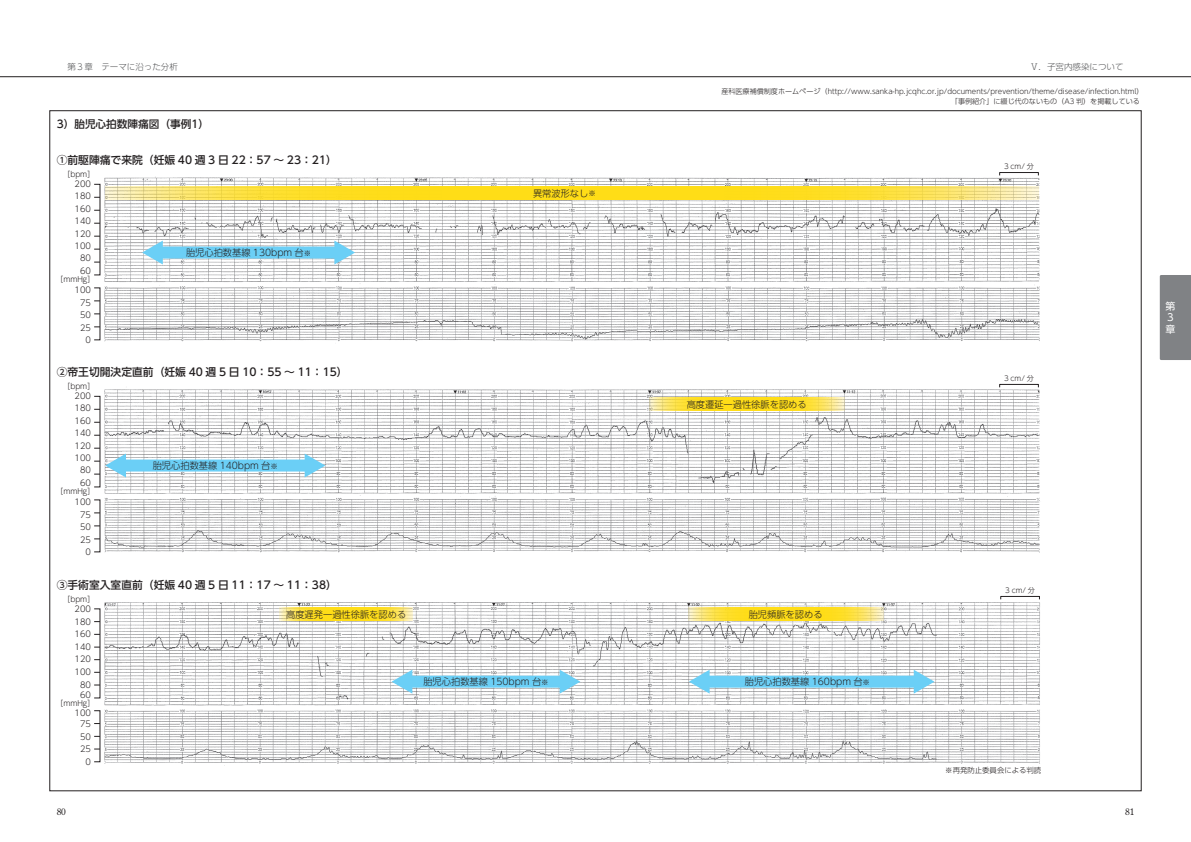
<style>
.page{position:relative;width:1191px;height:842px;background:#fff}
.page>*{position:absolute;margin:0;border:0;box-sizing:border-box;transform-origin:0 0}
.t1{font:500 10.8px "UD Shin Go Pr 6 N";color:#231f20}
.t2{font:500 10.6px "UD Shin Go Pr 6 N";color:#231f20}
.t3{font:9.9px/11.6px "UD Shin Go Pr 6 N";color:#fff}
.t4{font:300 9.2px "UD Shin Go Pro";color:#231f20}
.t5{font:9.2px "Century Old Style Std";color:#231f20}
.t6{font:300 8.5px "UD Shin Go Pr 6 N";color:#57585a}
.t7{font:300 8.3px "UD Shin Go Pr 6 N";color:#231f20}
.t8{font:300 7.5px "UD Shin Go Pr 6 N";color:#231f20}
.t9{font:300 7.4px "UD Shin Go Pro";color:#231f20}
.t10{font:300 7.2px "UD Shin Go Pr 6 N";color:#231f20}
.t11{font:300 7.1px/9.9px "UD Shin Go Pr 6 N";color:#231f20}
.s1{font-size:7.4px}
</style>
<div class="page">
<img style="left:104px;top:175px;width:936px;height:167px">
<div style="left:999px;top:172px;width:39px;height:4px;border:1px solid #231f20"></div>
<svg style="left:105px;top:186px;width:933px;height:13px;background:#fbde3a"></svg>
<div style="left:159px;top:247px;width:179px;height:12px;background:#6bcff6"></div>
<svg style="left:142px;top:241px;width:21px;height:23px"></svg>
<svg style="left:334px;top:241px;width:21px;height:23px"></svg>
<img style="left:104px;top:386px;width:936px;height:167px">
<div style="left:999px;top:384px;width:39px;height:3px;border:1px solid #231f20"></div>
<svg style="left:649px;top:397px;width:195px;height:13px;background:#fbde3a"></svg>
<div style="left:122px;top:459px;width:186px;height:12px;background:#6bcff6"></div>
<svg style="left:94px;top:448px;width:32px;height:29px"></svg>
<svg style="left:305px;top:454px;width:20px;height:23px"></svg>
<img style="left:104px;top:598px;width:936px;height:168px">
<div style="left:1000px;top:596px;width:39px;height:3px;border:1px solid #231f20"></div>
<svg style="left:688px;top:608px;width:195px;height:13px;background:#fbde3b"></svg>
<svg style="left:280px;top:608px;width:132px;height:13px;background:#fbde3a"></svg>
<div style="left:409px;top:676px;width:154px;height:12px;background:#6bcff6"></div>
<svg style="left:391px;top:670px;width:21px;height:24px"></svg>
<svg style="left:559px;top:670px;width:21px;height:24px"></svg>
<div style="left:706px;top:676px;width:211px;height:12px;background:#6bcff6"></div>
<svg style="left:689px;top:670px;width:20px;height:24px"></svg>
<svg style="left:913px;top:670px;width:21px;height:24px"></svg>
<hr style="left:0;top:77px;width:1191px;height:1px;background:#231f20">
<div style="left:1159px;top:275px;width:32px;height:85px;background:#808285"></div>
<p class="t6" style="left:67px;top:60px;width:112px">第３章　テーマに沿った分析</p>
<p class="t6" style="left:1030px;top:60px;width:95px">Ⅴ．子宮内感染について</p>
<h2 class="t2" style="left:57px;top:116px;width:154px">3）胎児心拍数陣痛図（事例1）</h2>
<h1 class="t1" style="left:57px;top:151px;width:282px">①前駆陣痛で来院（妊娠 40 週 3 ⽇ 22：57 〜 23：21）</h1>
<p class="t8" style="left:63px;top:168px;width:33px">［bpm］</p>
<p class="t7" style="left:75px;top:177px;width:18px">200</p>
<p class="t7" style="left:75px;top:190px;width:18px">180</p>
<p class="t7" style="left:75px;top:202px;width:18px">160</p>
<p class="t7" style="left:75px;top:214px;width:18px">140</p>
<p class="t7" style="left:75px;top:227px;width:18px">120</p>
<p class="t7" style="left:75px;top:239px;width:18px">100</p>
<p class="t7" style="left:80px;top:251px;width:12px">80</p>
<p class="t7" style="left:80px;top:264px;width:12px">60</p>
<p class="t8" style="left:56px;top:274px;width:40px">［mmHg］</p>
<p class="t7" style="left:75px;top:283px;width:18px">100</p>
<p class="t7" style="left:80px;top:296px;width:12px">75</p>
<p class="t7" style="left:80px;top:308px;width:12px">50</p>
<p class="t7" style="left:80px;top:321px;width:12px">25</p>
<p class="t7" style="left:86px;top:333px;width:7px">0</p>
<p class="t4" style="left:186px;top:245px;width:127px">胎児心拍数基線 130bpm 台<span class="s1">※</span></p>
<h1 class="t1" style="left:57px;top:363px;width:292px">②帝王切開決定直前（妊娠 40 週 5 ⽇ 10：55 〜 11：15）</h1>
<p class="t8" style="left:63px;top:380px;width:33px">［bpm］</p>
<p class="t7" style="left:75px;top:389px;width:18px">200</p>
<p class="t7" style="left:75px;top:402px;width:18px">180</p>
<p class="t7" style="left:75px;top:414px;width:18px">160</p>
<p class="t7" style="left:75px;top:426px;width:18px">140</p>
<p class="t7" style="left:75px;top:439px;width:18px">120</p>
<p class="t7" style="left:75px;top:451px;width:18px">100</p>
<p class="t7" style="left:80px;top:463px;width:12px">80</p>
<p class="t7" style="left:80px;top:476px;width:12px">60</p>
<p class="t8" style="left:56px;top:486px;width:40px">［mmHg］</p>
<p class="t7" style="left:75px;top:495px;width:18px">100</p>
<p class="t7" style="left:80px;top:508px;width:12px">75</p>
<p class="t7" style="left:80px;top:520px;width:12px">50</p>
<p class="t7" style="left:80px;top:533px;width:12px">25</p>
<p class="t7" style="left:86px;top:545px;width:7px">0</p>
<p class="t4" style="left:153px;top:458px;width:127px">胎児心拍数基線 140bpm 台<span class="s1">※</span></p>
<p class="t4" style="left:533px;top:186px;width:64px">異常波形なし<span class="s1">※</span></p>
<p class="t11" style="left:951px;top:86px;width:194px;text-indent:-230px">産科医療補償制度ホームページ（http://www.sanka-hp.jcqhc.or.jp/documents/prevention/theme/disease/infection.html）「事例紹介」に綴じ代のないもの（A3 判）を掲載している</p>
<p class="t10" style="left:1004px;top:161px;width:31px">3 cm/ 分</p>
<p class="t4" style="left:686px;top:397px;width:122px">高度遷延一過性徐脈を認める</p>
<p class="t10" style="left:1004px;top:372px;width:31px">3 cm/ 分</p>
<h1 class="t1" style="left:57px;top:576px;width:282px">③⼿術室⼊室直前（妊娠 40 週 5 ⽇ 11：17 〜 11：38）</h1>
<p class="t8" style="left:63px;top:593px;width:33px">［bpm］</p>
<p class="t7" style="left:75px;top:602px;width:18px">200</p>
<p class="t7" style="left:75px;top:615px;width:18px">180</p>
<p class="t7" style="left:75px;top:627px;width:18px">160</p>
<p class="t7" style="left:75px;top:640px;width:18px">140</p>
<p class="t7" style="left:75px;top:652px;width:18px">120</p>
<p class="t7" style="left:75px;top:665px;width:18px">100</p>
<p class="t7" style="left:80px;top:678px;width:12px">80</p>
<p class="t7" style="left:80px;top:688px;width:12px">60</p>
<p class="t8" style="left:56px;top:697px;width:40px">［mmHg］</p>
<p class="t7" style="left:75px;top:706px;width:18px">100</p>
<p class="t7" style="left:80px;top:717px;width:12px">75</p>
<p class="t7" style="left:80px;top:730px;width:12px">50</p>
<p class="t7" style="left:80px;top:742px;width:12px">25</p>
<p class="t7" style="left:86px;top:755px;width:7px">0</p>
<p class="t4" style="left:286px;top:607px;width:122px">高度遅発一過性徐脈を認める</p>
<p class="t4" style="left:748px;top:607px;width:75px">胎児頻脈を認める</p>
<p class="t4" style="left:423px;top:674px;width:127px">胎児心拍数基線 150bpm 台<span class="s1">※</span></p>
<p class="t4" style="left:745px;top:674px;width:127px">胎児心拍数基線 160bpm 台<span class="s1">※</span></p>
<p class="t10" style="left:1005px;top:584px;width:31px">3 cm/ 分</p>
<p class="t9" style="left:945px;top:765px;width:98px">※再発防止委員会による判読</p>
<p class="t5" style="left:57px;top:806px;width:11px">80</p>
<p class="t5" style="left:1125px;top:806px;width:11px">81</p>
<h3 class="t3" style="left:1165px;top:300px;width:11px">第<br>３章</h3>
</div>
